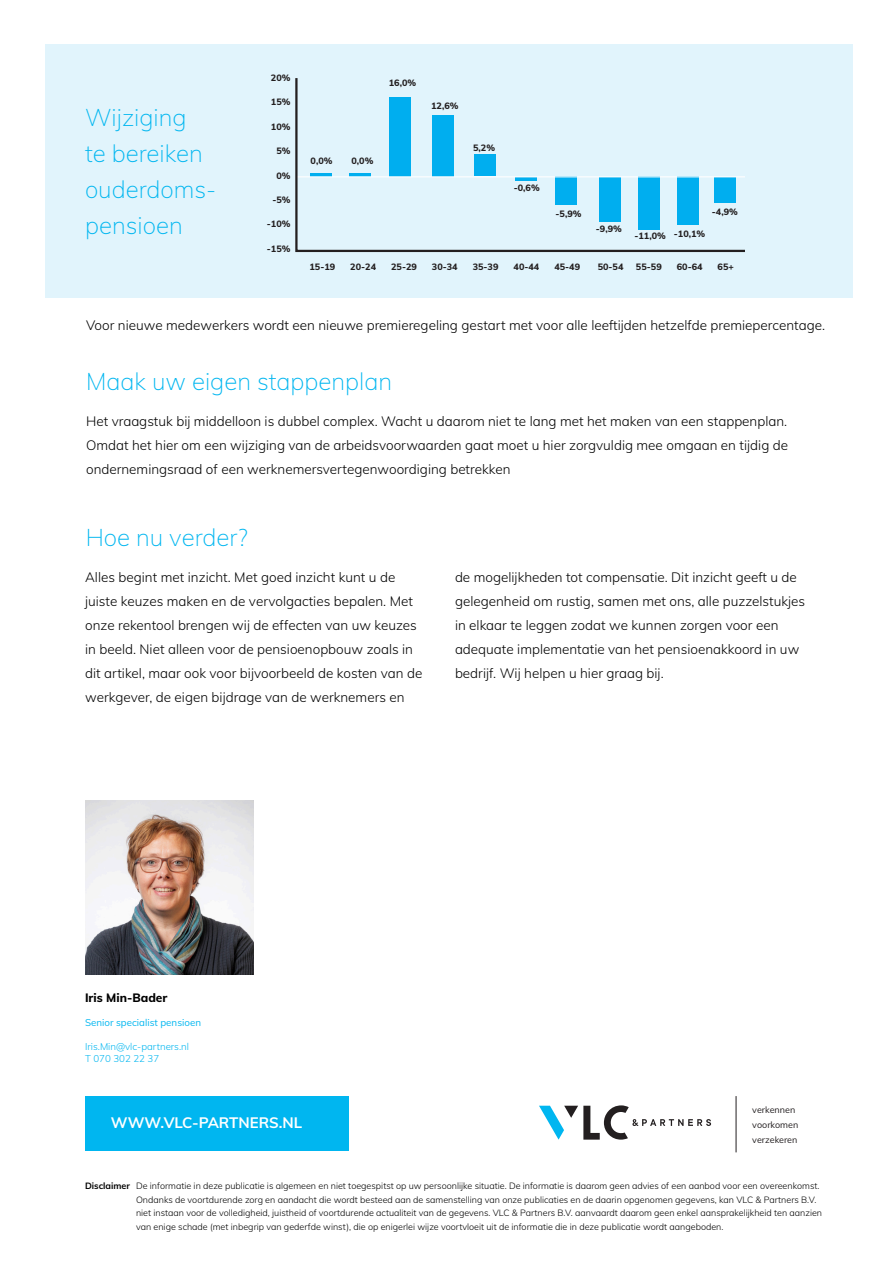
<style>
.page{position:relative;width:893px;height:1263px;background:#fff}
.page>*{position:absolute;margin:0;border:0;box-sizing:border-box;transform-origin:0 0}
.t1{font:200 24px "Muli";color:#00b6f0}
.t2{font:700 15px "Muli";color:#fff}
.t3{font:300 13.5px/24px "Muli";color:#000}
.t4{font:800 12px "Muli";color:#000}
.t5{font:300 9.75px "Muli";color:#00b6f0}
.t6{font:9.75px "Muli";color:#00b6f0}
.t7{font:300 9px/13.5px "Muli";color:#000}
.t8{font:800 9px "Muli";color:#231f20}
.t9{font:9px "Muli";color:#231f20}
.s1{font-weight:700}
</style>
<div class="page">
<img style="left:85px;top:801px;width:168px;height:173px">
<div style="left:85px;top:1096px;width:263px;height:54px;background:#00b6f0"></div>
<svg style="left:539px;top:1105px;width:172px;height:34px"></svg>
<hr style="left:736px;top:1096px;width:1px;height:56px;background:#231f20">
<div style="left:45px;top:44px;width:808px;height:254px;background:#e1f4fc"></div>
<svg style="left:295px;top:78px;width:449px;height:175px"></svg>
<p class="t1" style="left:85px;top:100px;width:103px">Wijziging</p>
<p class="t1" style="left:85px;top:136px;width:119px">te bereiken</p>
<p class="t1" style="left:85px;top:172px;width:133px">ouderdoms-</p>
<p class="t1" style="left:85px;top:208px;width:99px">pensioen</p>
<p class="t8" style="left:271px;top:71px;width:21px">20%</p>
<p class="t8" style="left:271px;top:96px;width:21px">15%</p>
<p class="t8" style="left:271px;top:120px;width:21px">10%</p>
<p class="t8" style="left:276px;top:144px;width:16px">5%</p>
<p class="t8" style="left:276px;top:169px;width:16px">0%</p>
<p class="t8" style="left:272px;top:193px;width:20px">-5%</p>
<p class="t8" style="left:267px;top:218px;width:25px">-10%</p>
<p class="t8" style="left:267px;top:242px;width:25px">-15%</p>
<p class="t8" style="left:311px;top:154px;width:23px">0,0%</p>
<p class="t8" style="left:351px;top:154px;width:23px">0,0%</p>
<p class="t8" style="left:389px;top:76px;width:29px">16,0%</p>
<p class="t8" style="left:431px;top:100px;width:29px">12,6%</p>
<p class="t8" style="left:473px;top:141px;width:24px">5,2%</p>
<p class="t8" style="left:514px;top:181px;width:28px">-0,6%</p>
<p class="t8" style="left:556px;top:207px;width:28px">-5,9%</p>
<p class="t8" style="left:596px;top:222px;width:28px">-9,9%</p>
<p class="t8" style="left:712px;top:206px;width:28px">-4,9%</p>
<p class="t8" style="left:634px;top:228px;width:72px">-11,0% -10,1%</p>
<p class="t8" style="left:309px;top:260px;width:27px">15-19</p>
<p class="t8" style="left:350px;top:260px;width:27px">20-24</p>
<p class="t8" style="left:391px;top:260px;width:27px">25-29</p>
<p class="t8" style="left:432px;top:260px;width:27px">30-34</p>
<p class="t8" style="left:473px;top:260px;width:27px">35-39</p>
<p class="t8" style="left:514px;top:260px;width:27px">40-44</p>
<p class="t8" style="left:554px;top:260px;width:27px">45-49</p>
<p class="t8" style="left:598px;top:260px;width:27px">50-54</p>
<p class="t8" style="left:636px;top:260px;width:27px">55-59</p>
<p class="t8" style="left:677px;top:260px;width:27px">60-64</p>
<p class="t8" style="left:718px;top:260px;width:18px">65+</p>
<p class="t3" style="left:86px;top:313px;width:740px">Voor nieuwe medewerkers wordt een nieuwe premieregeling gestart met voor alle leeftijden hetzelfde premiepercentage.</p>
<p class="t1" style="left:86px;top:364px;width:307px">Maak uw eigen stappenplan</p>
<p class="t3" style="left:86px;top:409px;width:703px;text-align:justify">Het vraagstuk bij middelloon is dubbel complex. Wacht u daarom niet te lang met het maken van een stappenplan.<br>Omdat het hier om een wijziging van de arbeidsvoorwaarden gaat moet u hier zorgvuldig mee omgaan en tijdig de ondernemingsraad of een werknemersvertegenwoordiging betrekken</p>
<p class="t1" style="left:86px;top:520px;width:164px">Hoe nu verder?</p>
<p class="t3" style="left:85px;top:565px;width:339px">Alles begint met inzicht. Met goed inzicht kunt u de juiste keuzes maken en de vervolgacties bepalen. Met onze rekentool brengen wij de effecten van uw keuzes in beeld. Niet alleen voor de pensioenopbouw zoals in dit artikel, maar ook voor bijvoorbeeld de kosten van de werkgever, de eigen bijdrage van de werknemers en</p>
<p class="t3" style="left:455px;top:565px;width:352px">de mogelijkheden tot compensatie. Dit inzicht geeft u de gelegenheid om rustig, samen met ons, alle puzzelstukjes in elkaar te leggen zodat we kunnen zorgen voor een adequate implementatie van het pensioenakkoord in uw bedrijf. Wij helpen u hier graag bij.</p>
<p class="t4" style="left:85px;top:989px;width:84px">Iris Min-Bader</p>
<p class="t6" style="left:85px;top:1015px;width:118px">Senior specialist pensioen</p>
<p class="t5" style="left:85px;top:1039px;width:106px">Iris.Min@vlc-partners.nl</p>
<p class="t5" style="left:85px;top:1051px;width:76px">T 070 302 22 37</p>
<p class="t2" style="left:111px;top:1111px;width:193px">WWW.VLC-PARTNERS.NL</p>
<p class="t9" style="left:752px;top:1103px;width:45px">verkennen</p>
<p class="t9" style="left:752px;top:1118px;width:48px">voorkomen</p>
<p class="t9" style="left:752px;top:1133px;width:47px">verzekeren</p>
<p class="t7" style="left:136px;top:1179px;width:688px;text-indent:-51px"><span class="s1">Disclaimer</span> De informatie in deze publicatie is algemeen en niet toegespitst op uw persoonlijke situatie. De informatie is daarom geen advies of een aanbod voor een overeenkomst.<br>Ondanks de voortdurende zorg en aandacht die wordt besteed aan de samenstelling van onze publicaties en de daarin opgenomen gegevens, kan VLC &amp; Partners B.V. niet instaan voor de volledigheid, juistheid of voortdurende actualiteit van de gegevens. VLC &amp; Partners B.V. aanvaardt daarom geen enkel aansprakelijkheid ten aanzien van enige schade (met inbegrip van gederfde winst), die op enigerlei wijze voortvloeit uit de informatie die in deze publicatie wordt aangeboden.</p>
</div>
